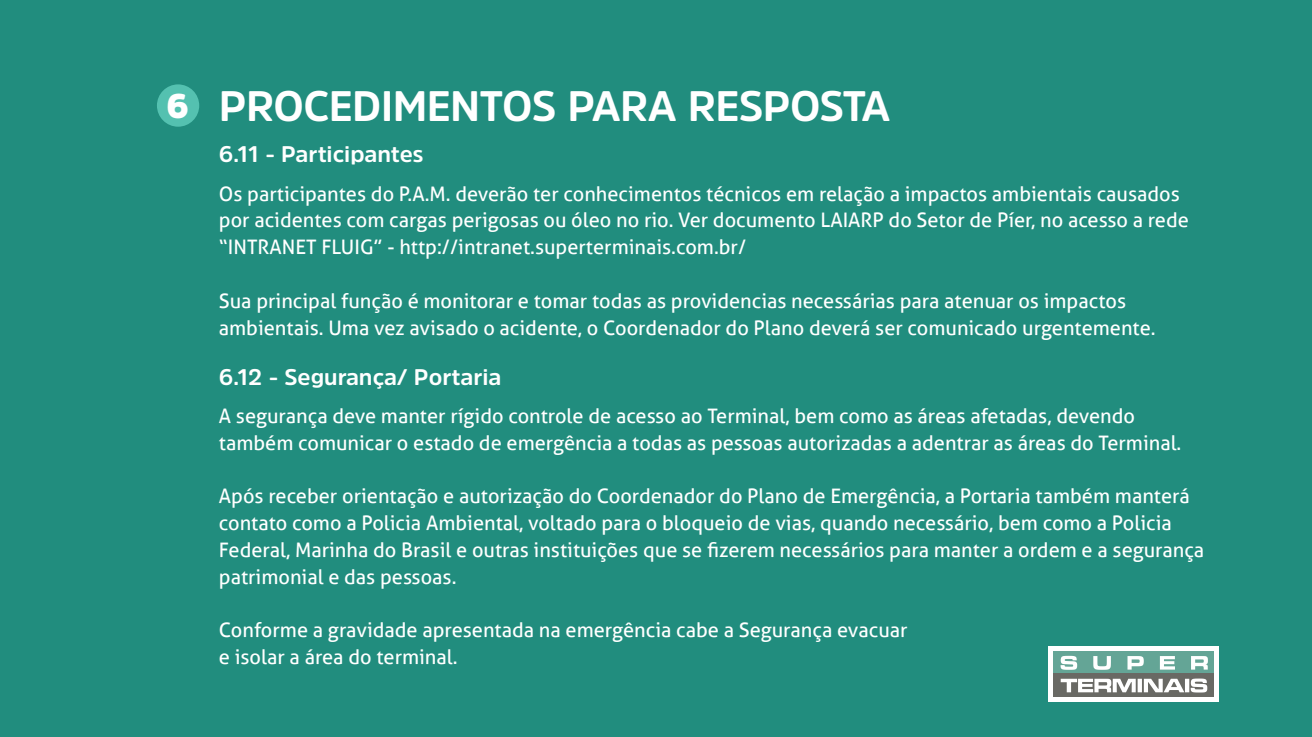
<style>
.page{position:relative;width:1312px;height:737px;background:#218d7e}
.page>*{position:absolute;margin:0;border:0;box-sizing:border-box;transform-origin:0 0}
.t1{font:700 42.38px "Amsi Pro";letter-spacing:-.015em;color:#fff}
.t2{font:700 22.5px "Amsi Pro";color:#fff}
.t3{font:20px/26.8px "Aller";color:#fff}
.s1{font-weight:900;font-size:33.94px}
</style>
<div class="page">
<div style="left:1048px;top:646px;width:171px;height:55px;background:#fff"></div>
<div style="left:1053px;top:673px;width:161px;height:23px;background:#696964"></div>
<div style="left:1053px;top:651px;width:161px;height:22px;background:#64a596"></div>
<svg style="left:1060px;top:656px;width:148px;height:14px"></svg>
<svg style="left:1061px;top:678px;width:146px;height:14px"></svg>
<div style="left:157px;top:84px;width:42px;height:43px;background:#54c1b0;border-radius:50%"></div>
<h1 class="t1" style="left:166px;top:77px;width:726px"><span class="s1">6</span> PROCEDIMENTOS PARA RESPOSTA</h1>
<p class="t2" style="left:219px;top:139px;width:206px">6.11 - Participantes</p>
<p class="t3" style="left:219px;top:180px;width:971px">Os participantes do P.A.M. deverão ter conhecimentos técnicos em relação a impactos ambientais causados por acidentes com cargas perigosas ou óleo no rio. Ver documento LAIARP do Setor de Píer, no acesso a rede “INTRANET FLUIG” - http://intranet.superterminais.com.br/</p>
<p class="t3" style="left:219px;top:287px;width:938px">Sua principal função é monitorar e tomar todas as providencias necessárias para atenuar os impactos ambientais. Uma vez avisado o acidente, o Coordenador do Plano deverá ser comunicado urgentemente.</p>
<p class="t2" style="left:219px;top:361px;width:284px">6.12 - Segurança/ Portaria</p>
<p class="t3" style="left:219px;top:402px;width:964px">A segurança deve manter rígido controle de acesso ao Terminal, bem como as áreas afetadas, devendo também comunicar o estado de emergência a todas as pessoas autorizadas a adentrar as áreas do Terminal.</p>
<p class="t3" style="left:219px;top:483px;width:987px">Após receber orientação e autorização do Coordenador do Plano de Emergência, a Portaria também manterá contato como a Policia Ambiental, voltado para o bloqueio de vias, quando necessário, bem como a Policia Federal, Marinha do Brasil e outras instituições que se fizerem necessários para manter a ordem e a segurança patrimonial e das pessoas.</p>
<p class="t3" style="left:219px;top:617px;width:690px">Conforme a gravidade apresentada na emergência cabe a Segurança evacuar e isolar a área do terminal.</p>
</div>
